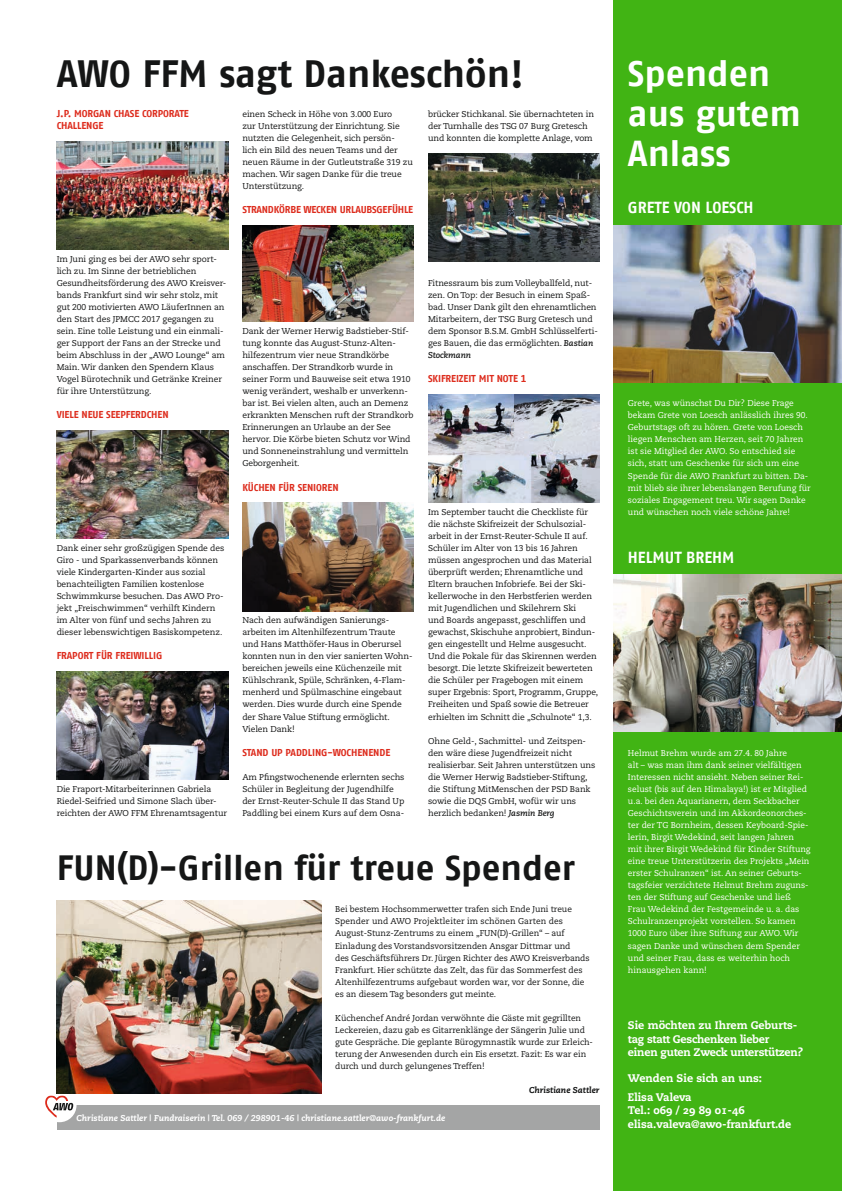
<style>
.page{position:relative;width:842px;height:1191px;background:#fff}
.page>*{position:absolute;margin:0;border:0;box-sizing:border-box;transform-origin:0 0}
.t1{font:700 38px "AWO Fago Office";letter-spacing:-.005em;color:#151616}
.t2{font:700 36px/40px "AWO Fago Office";color:#fff}
.t3{font:700 35px "AWO Fago Office";color:#151616}
.t4{font:700 16px "AWO Fago Office";color:#fff}
.t5{font:11px/13.2px "Caecilia Heavy Os F";letter-spacing:-.015em;color:#fff}
.t6{font:700 10px/12.1px "AWO Fago Office";letter-spacing:-.01em;color:#dd2b1c}
.t7{font:8.5px/12px "Caecilia";letter-spacing:-.01em;color:#151616}
.t8{font:8.5px/12px "Caecilia";color:#fff}
.t9{font:italic 800 8.5px "Caecilia";color:#fff}
.t10{font:italic 800 8.5px "Caecilia";color:#151616}
.s1{font-weight:700;font-style:italic}
</style>
<div class="page">
<div style="left:614px;top:0;width:228px;height:1191px;background:#41b414"></div>
<div style="left:57px;top:1105px;width:543px;height:24px;background:#a4a5a5"></div>
<svg style="left:45px;top:1093px;width:32px;height:29px"></svg>
<img style="left:57px;top:141px;width:171px;height:108px">
<img style="left:57px;top:430px;width:171px;height:109px">
<img style="left:242px;top:502px;width:172px;height:109px">
<img style="left:428px;top:153px;width:172px;height:108px">
<img style="left:614px;top:225px;width:228px;height:157px">
<img style="left:57px;top:671px;width:171px;height:109px">
<img style="left:242px;top:225px;width:172px;height:97px">
<img style="left:428px;top:394px;width:172px;height:108px">
<img style="left:614px;top:575px;width:228px;height:156px">
<img style="left:57px;top:900px;width:264px;height:193px">
<h1 class="t1" style="left:57px;top:52px;width:469px">AWO FFM sagt Dankeschön!</h1>
<p class="t6" style="left:57px;top:107px;width:134px">J.P. MORGAN CHASE CORPORATE<br>CHALLENGE</p>
<p class="t7" style="left:242px;top:108px;width:172px">einen Scheck in Höhe von 3.000 Euro<br>zur Unterstützung der Einrichtung. Sie nutzten die Gelegenheit, sich persön-<br>lich ein Bild des neuen Teams und der neuen Räume in der Gutleutstraße 319 zu machen. Wir sagen Danke für die treue Unterstützung.</p>
<p class="t6" style="left:242px;top:204px;width:172px">STRANDKÖRBE WECKEN URLAUBSGEFÜHLE</p>
<p class="t7" style="left:428px;top:108px;width:167px">brücker Stichkanal. Sie übernachteten in der Turnhalle des TSG 07 Burg Gretesch und konnten die komplette Anlage, vom</p>
<p class="t7" style="left:57px;top:253px;width:171px">Im Juni ging es bei der AWO sehr sport&shy;lich zu. Im Sinne der betrieblichen Gesundheitsförderung des AWO Kreisver&shy;bands Frankfurt sind wir sehr stolz, mit gut 200 motivierten AWO LäuferInnen an den Start des JPMCC 2017 gegangen zu sein. Eine tolle Leistung und ein einmali&shy;ger Support der Fans an der Strecke und beim Abschluss in der „AWO Lounge“ am Main. Wir danken den Spendern Klaus Vogel Bürotechnik und Getränke Kreiner für ihre Unterstützung.</p>
<p class="t6" style="left:57px;top:408px;width:114px">VIELE NEUE SEEPFERDCHEN</p>
<p class="t7" style="left:57px;top:542px;width:169px">Dank einer sehr großzügigen Spende des Giro - und Sparkassenverbands können viele Kindergarten-Kinder aus sozial benachteiligten Familien kostenlose Schwimmkurse besuchen. Das AWO Pro&shy;jekt „Freischwimmen“ verhilft Kindern im Alter von fünf und sechs Jahren zu dieser lebenswichtigen Basiskompetenz.</p>
<p class="t6" style="left:57px;top:649px;width:107px">FRAPORT FÜR FREIWILLIG</p>
<p class="t7" style="left:57px;top:783px;width:172px">Die Fraport-Mitarbeiterinnen Gabriela<br>Riedel-Seifried und Simone Slach über&shy;reichten der AWO FFM Ehrenamtsagentur</p>
<p class="t7" style="left:242px;top:325px;width:172px">Dank der Werner Herwig Badstieber-Stif&shy;tung konnte das August-Stunz-Alten&shy;hilfezentrum vier neue Strandkörbe anschaffen. Der Strandkorb wurde in seiner Form und Bauweise seit etwa 1910 wenig verändert, weshalb er unverkenn&shy;bar ist. Bei vielen alten, auch an Demenz erkrankten Menschen ruft der Strandkorb Erinnerungen an Urlaube an der See hervor. Die Körbe bieten Schutz vor Wind und Sonneneinstrahlung und vermitteln Geborgenheit.</p>
<p class="t6" style="left:242px;top:481px;width:98px">KÜCHEN FÜR SENIOREN</p>
<p class="t7" style="left:242px;top:614px;width:172px">Nach den aufwändigen Sanierungs&shy;arbeiten im Altenhilfezentrum Traute und Hans Matthöfer-Haus in Oberursel konnten nun in den vier sanierten Wohn&shy;bereichen jeweils eine Küchenzeile mit Kühlschrank, Spüle, Schränken, 4-Flam&shy;menherd und Spülmaschine eingebaut werden. Dies wurde durch eine Spende der Share Value Stiftung ermöglicht.<br>Vielen Dank!</p>
<p class="t6" style="left:242px;top:746px;width:149px">STAND UP PADDLING-WOCHENENDE</p>
<p class="t7" style="left:242px;top:771px;width:164px">Am Pfingstwochenende erlernten sechs Schüler in Begleitung der Jugendhilfe der Ernst-Reuter-Schule II das Stand Up Paddling bei einem Kurs auf dem Osna-</p>
<p class="t7" style="left:428px;top:277px;width:171px">Fitnessraum bis zum Volleyballfeld, nut&shy;zen. On Top: der Besuch in einem Spaß&shy;bad. Unser Dank gilt den ehrenamtlichen Mitarbeitern, der TSG Burg Gretesch und dem Sponsor B.S.M. GmbH Schlüsselferti&shy;ges Bauen, die das ermöglichten. <span class="s1">Bastian Stockmann</span></p>
<p class="t6" style="left:428px;top:372px;width:100px">SKIFREIZEIT MIT NOTE 1</p>
<p class="t7" style="left:428px;top:506px;width:172px">Im September taucht die Checkliste für die nächste Skifreizeit der Schulsozial&shy;arbeit in der Ernst-Reuter-Schule II auf.<br>Schüler im Alter von 13 bis 16 Jahren müssen angesprochen und das Material überprüft werden; Ehrenamtliche und Eltern brauchen Infobriefe. Bei der Ski&shy;kellerwoche in den Herbstferien werden mit Jugendlichen und Skilehrern Ski<br>und Boards angepasst, geschliffen und gewachst, Skischuhe anprobiert, Bindun&shy;gen eingestellt und Helme ausgesucht.<br>Und die Pokale für das Skirennen werden besorgt. Die letzte Skifreizeit bewerteten die Schüler per Fragebogen mit einem super Ergebnis: Sport, Programm, Gruppe, Freiheiten und Spaß sowie die Betreuer erhielten im Schnitt die „Schulnote“ 1,3.</p>
<p class="t7" style="left:428px;top:735px;width:169px">Ohne Geld-, Sachmittel- und Zeitspen&shy;den wäre diese Jugendfreizeit nicht realisierbar. Seit Jahren unterstützen uns die Werner Herwig Badstieber-Stiftung, die Stiftung MitMenschen der PSD Bank sowie die DQS GmbH, wofür wir uns herzlich bedanken! <span class="s1">Jasmin Berg</span></p>
<h3 class="t3" style="left:57px;top:847px;width:520px">FUN(D)-Grillen für treue Spender</h3>
<p class="t7" style="left:335px;top:903px;width:256px">Bei bestem Hochsommerwetter trafen sich Ende Juni treue Spender und AWO Projektleiter im schönen Garten des August-Stunz-Zentrums zu einem „FUN(D)-Grillen“ – auf Einladung des Vorstandsvorsitzenden Ansgar Dittmar und<br>des Geschäftsführers Dr. Jürgen Richter des AWO Kreisverbands Frankfurt. Hier schützte das Zelt, das für das Sommerfest des Altenhilfezentrums aufgebaut worden war, vor der Sonne, die es an diesem Tag besonders gut meinte.</p>
<p class="t7" style="left:335px;top:1012px;width:259px">Küchenchef André Jordan verwöhnte die Gäste mit gegrillten Leckereien, dazu gab es Gitarrenklänge der Sängerin Julie und gute Gespräche. Die geplante Bürogymnastik wurde zur Erleich&shy;terung der Anwesenden durch ein Eis ersetzt. Fazit: Es war ein durch und durch gelungenes Treffen!</p>
<p class="t10" style="left:529px;top:1085px;width:72px">Christiane Sattler</p>
<p class="t9" style="left:77px;top:1112px;width:370px">Christiane Sattler | Fundraiserin | Tel. 069 / 298901-46 | christiane.sattler@awo-frankfurt.de</p>
<h2 class="t2" style="left:628px;top:52px;width:174px">Spenden aus gutem<br>Anlass</h2>
<h3 class="t4" style="left:628px;top:198px;width:127px">GRETE VON LOESCH</h3>
<p class="t8" style="left:628px;top:397px;width:184px">Grete, was wünschst Du Dir? Diese Frage bekam Grete von Loesch anlässlich ihres 90.<br>Geburtstags oft zu hören. Grete von Loesch liegen Menschen am Herzen, seit 70 Jahren ist sie Mitglied der AWO. So entschied sie sich, statt um Geschenke für sich um eine Spende für die AWO Frankfurt zu bitten. Da&shy;mit blieb sie ihrer lebenslangen Berufung für soziales Engagement treu. Wir sagen Danke und wünschen noch viele schöne Jahre!</p>
<h3 class="t4" style="left:628px;top:548px;width:108px">HELMUT BREHM</h3>
<p class="t8" style="left:628px;top:747px;width:184px">Helmut Brehm wurde am 27.4. 80 Jahre<br>alt – was man ihm dank seiner vielfältigen Interessen nicht ansieht. Neben seiner Rei&shy;selust (bis auf den Himalaya!) ist er Mitglied u.a. bei den Aquarianern, dem Seckbacher Geschichtsverein und im Akkordeonorches&shy;ter der TG Bornheim, dessen Keyboard-Spie&shy;lerin, Birgit Wedekind, seit langen Jahren<br>mit ihrer Birgit Wedekind für Kinder Stiftung eine treue Unterstützerin des Projekts „Mein erster Schulranzen“ ist. An seiner Geburts&shy;tagsfeier verzichtete Helmut Brehm zuguns&shy;ten der Stiftung auf Geschenke und ließ Frau Wedekind der Festgemeinde u. a. das Schulranzenprojekt vorstellen. So kamen 1000 Euro über ihre Stiftung zur AWO. Wir sagen Danke und wünschen dem Spender und seiner Frau, dass es weiterhin hoch hinausgehen kann!</p>
<p class="t5" style="left:628px;top:1019px;width:176px">Sie möchten zu Ihrem Geburts&shy;tag statt Geschenken lieber<br>einen guten Zweck unterstützen?</p>
<p class="t5" style="left:628px;top:1069px;width:136px;line-height:18.9px">Wenden Sie sich an uns:<br>Elisa Valeva</p>
<p class="t5" style="left:628px;top:1103px;width:165px">Tel.: 069 / 29 89 01-46 elisa.valeva@awo-frankfurt.de</p>
</div>
